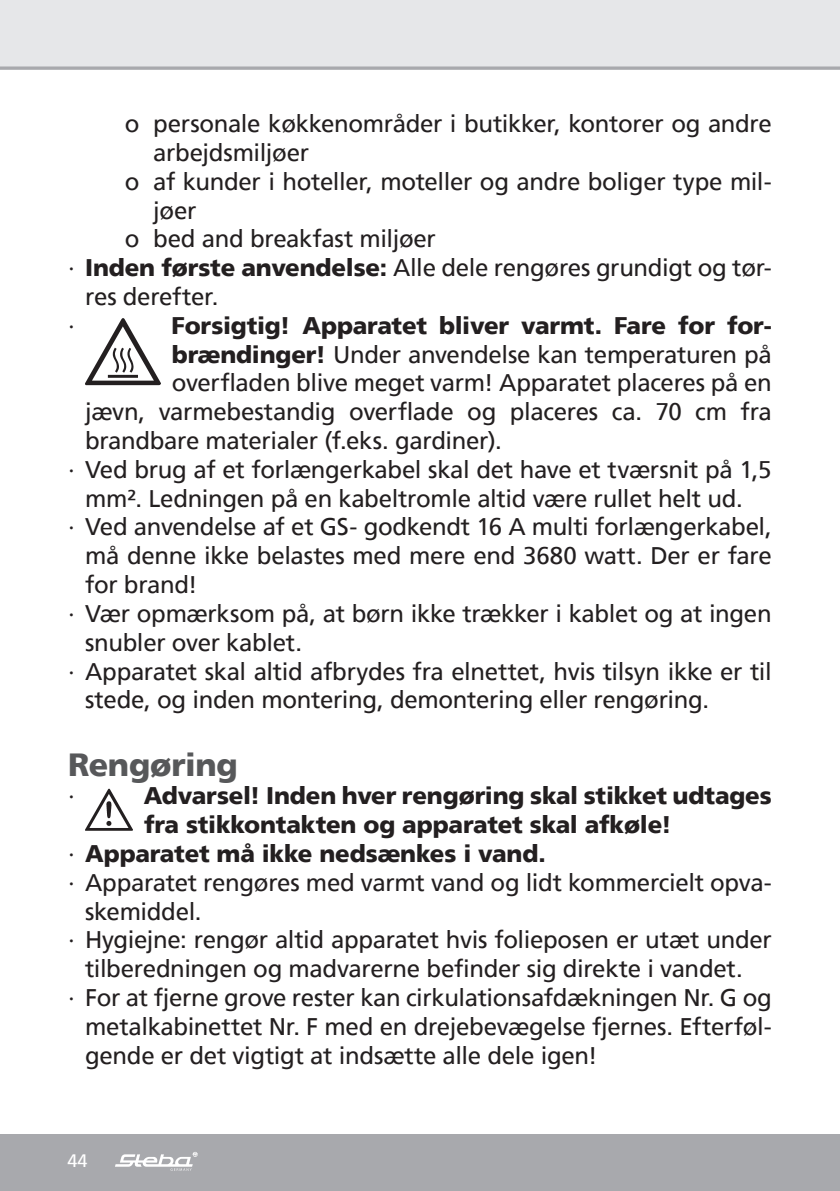
<style>
.page{position:relative;width:840px;height:1191px;background:#fff}
.page>*{position:absolute;margin:0;border:0;box-sizing:border-box;transform-origin:0 0}
.t1{font:900 32px "Frutiger";letter-spacing:-.01em;color:#57585a}
.t2{font:24px "Frutiger";letter-spacing:-.015em;color:#231f20}
.t3{font:900 24px "Frutiger";letter-spacing:-.01em;color:#231f20}
.t4{font:18px "Frutiger";color:#fff}
.s1{font-weight:900}
.s2{font-weight:400}
</style>
<div class="page">
<div style="left:0;top:0;width:839px;height:68px;background:#e6e7e9"></div>
<hr style="left:839px;top:1134px;width:1px;height:57px;background:#a8a9ad">
<div style="left:0;top:1134px;width:839px;height:57px;background:#a8a9ad"></div>
<svg style="left:115px;top:1152px;width:82px;height:18px"></svg>
<svg style="left:0;top:66px;width:839px;height:4px;background:#b3b4b8"></svg>
<img style="left:85px;top:318px;width:75px;height:68px">
<img style="left:85px;top:788px;width:48px;height:43px">
<p class="t2" style="left:125px;top:110px;width:648px">o personale køkkenområder i butikker, kontorer og andre</p>
<p class="t2" style="left:153px;top:138px;width:157px">arbejdsmiljøer</p>
<p class="t2" style="left:125px;top:167px;width:648px">o af kunder i hoteller, moteller og andre boliger type mil-</p>
<p class="t2" style="left:153px;top:196px;width:45px">jøer</p>
<p class="t2" style="left:125px;top:225px;width:312px">o bed and breakfast miljøer</p>
<p class="t2" style="left:68px;top:254px;width:705px">∙ <span class="s1">Inden første anvendelse:</span> Alle dele rengøres grundigt og tør-</p>
<p class="t2" style="left:85px;top:282px;width:135px">res derefter.</p>
<p class="t2" style="left:68px;top:311px;width:8px">∙</p>
<p class="t3" style="left:171px;top:311px;width:601px">Forsigtig! Apparatet bliver varmt. Fare for for-</p>
<p class="t2" style="left:172px;top:340px;width:601px"><span class="s1">brændinger!</span> Under anvendelse kan temperaturen på</p>
<p class="t2" style="left:172px;top:369px;width:601px">overfladen blive meget varm! Apparatet placeres på en</p>
<p class="t2" style="left:85px;top:398px;width:687px">jævn, varmebestandig overflade og placeres ca. 70 cm fra</p>
<p class="t2" style="left:85px;top:426px;width:418px">brandbare materialer (f.eks. gardiner).</p>
<p class="t2" style="left:68px;top:455px;width:704px">∙ Ved brug af et forlængerkabel skal det have et tværsnit på 1,5</p>
<p class="t2" style="left:85px;top:484px;width:658px">mm². Ledningen på en kabeltromle altid være rullet helt ud.</p>
<p class="t2" style="left:68px;top:513px;width:704px">∙ Ved anvendelse af et GS- godkendt 16 A multi forlængerkabel,</p>
<p class="t2" style="left:85px;top:542px;width:687px">må denne ikke belastes med mere end 3680 watt. Der er fare</p>
<p class="t2" style="left:85px;top:570px;width:114px">for brand!</p>
<p class="t2" style="left:68px;top:599px;width:704px">∙ Vær opmærksom på, at børn ikke trækker i kablet og at ingen</p>
<p class="t2" style="left:85px;top:628px;width:218px">snubler over kablet.</p>
<p class="t2" style="left:68px;top:657px;width:704px">∙ Apparatet skal altid afbrydes fra elnettet, hvis tilsyn ikke er til</p>
<p class="t2" style="left:85px;top:686px;width:625px">stede, og inden montering, demontering eller rengøring.</p>
<h1 class="t1" style="left:68px;top:745px;width:171px">Rengøring</h1>
<p class="t2" style="left:68px;top:782px;width:8px">∙</p>
<p class="t3" style="left:144px;top:781px;width:629px">Advarsel! Inden hver rengøring skal stikket udtages</p>
<p class="t3" style="left:144px;top:810px;width:529px">fra stikkontakten og apparatet skal afkøle!</p>
<p class="t3" style="left:68px;top:839px;width:479px"><span class="s2">∙</span> Apparatet må ikke nedsænkes i vand.</p>
<p class="t2" style="left:68px;top:868px;width:705px">∙ Apparatet rengøres med varmt vand og lidt kommercielt opva-</p>
<p class="t2" style="left:85px;top:897px;width:118px">skemiddel.</p>
<p class="t2" style="left:68px;top:926px;width:704px">∙ Hygiejne: rengør altid apparatet hvis folieposen er utæt under</p>
<p class="t2" style="left:85px;top:954px;width:658px">tilberedningen og madvarerne befinder sig direkte i vandet.</p>
<p class="t2" style="left:68px;top:983px;width:704px">∙ For at fjerne grove rester kan cirkulationsafdækningen Nr. G og</p>
<p class="t2" style="left:85px;top:1012px;width:687px">metalkabinettet Nr. F med en drejebevægelse fjernes. Efterføl-</p>
<p class="t2" style="left:85px;top:1041px;width:513px">gende er det vigtigt at indsætte alle dele igen!</p>
<p class="t4" style="left:67px;top:1149px;width:22px">44</p>
</div>
